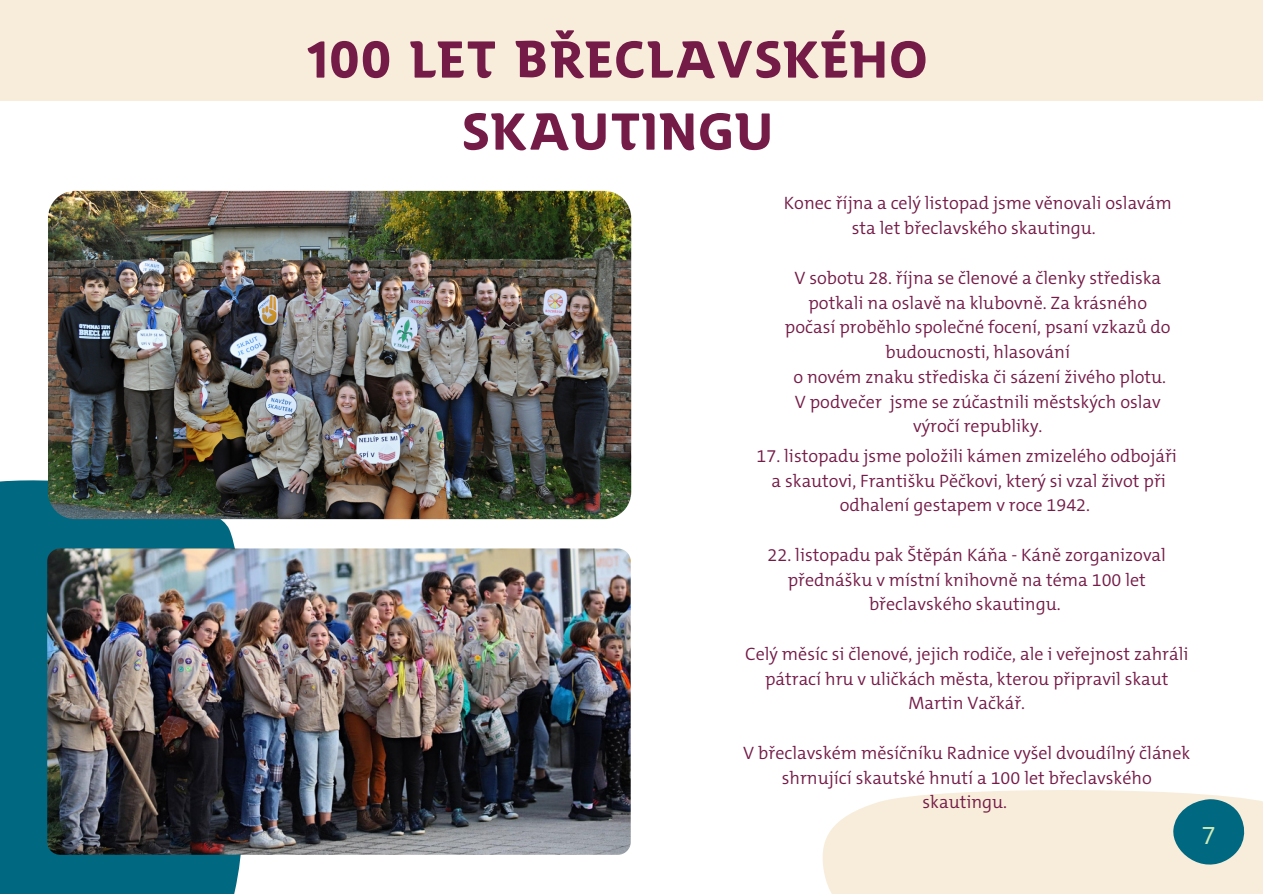
<style>
.page{position:relative;width:1263px;height:894px;background:#fff}
.page>*{position:absolute;margin:0;border:0;box-sizing:border-box;transform-origin:0 0}
.t1{font:700 51.6px/72px "SKAUT";color:#741b47;text-align:center}
.t2{font:300 26.1px "The Mix C5";color:#d1ebb7}
.t3{font:300 18px/24.8px "The Mix C5";color:#741b47;text-align:center}
</style>
<div class="page">
<div style="left:0;top:480px;width:247px;height:413px;background:#006880"></div>
<div style="left:60px;top:0;width:1203px;height:101px;background:#f7edda"></div>
<div style="left:0;top:0;width:60px;height:101px;background:#f7edda"></div>
<svg style="left:822px;top:790px;width:441px;height:103px;background:#f7eedc"></svg>
<img style="left:48px;top:191px;width:583px;height:328px;border-radius:27px">
<img style="left:47px;top:548px;width:584px;height:306px;border-radius:13px">
<svg style="left:1173px;top:798px;width:71px;height:77px;background:#54959e"></svg>
<h1 class="t1" style="left:307px;top:21px;width:622px">100 LET BŘECLAVSKÉHO<br>SKAUTINGU</h1>
<p class="t3" style="left:784px;top:191px;width:389px">Konec října a celý listopad jsme věnovali oslavám sta let břeclavského skautingu.</p>
<p class="t3" style="left:785px;top:265px;width:387px">V sobotu 28. října se členové a členky střediska potkali na oslavě na klubovně. Za krásného počasí proběhlo společné focení, psaní vzkazů do budoucnosti, hlasování<br>o novém znaku střediska či sázení živého plotu.<br>V podvečer jsme se zúčastnili městských oslav výročí republiky.</p>
<p class="t3" style="left:757px;top:443px;width:422px">17. listopadu jsme položili kámen zmizelého odbojáři a skautovi, Františku Pěčkovi, který si vzal život při odhalení gestapem v roce 1942.</p>
<p class="t3" style="left:768px;top:542px;width:400px">22. listopadu pak Štěpán Káňa - Káně zorganizoval přednášku v místní knihovně na téma 100 let břeclavského skautingu.</p>
<p class="t3" style="left:745px;top:641px;width:445px">Celý měsíc si členové, jejich rodiče, ale i veřejnost zahráli pátrací hru v uličkách města, kterou připravil skaut<br>Martin Vačkář.</p>
<p class="t3" style="left:743px;top:740px;width:449px">V břeclavském měsíčníku Radnice vyšel dvoudílný článek shrnující skautské hnutí a 100 let břeclavského skautingu.</p>
<h2 class="t2" style="left:1201px;top:818px;width:16px">7</h2>
</div>
